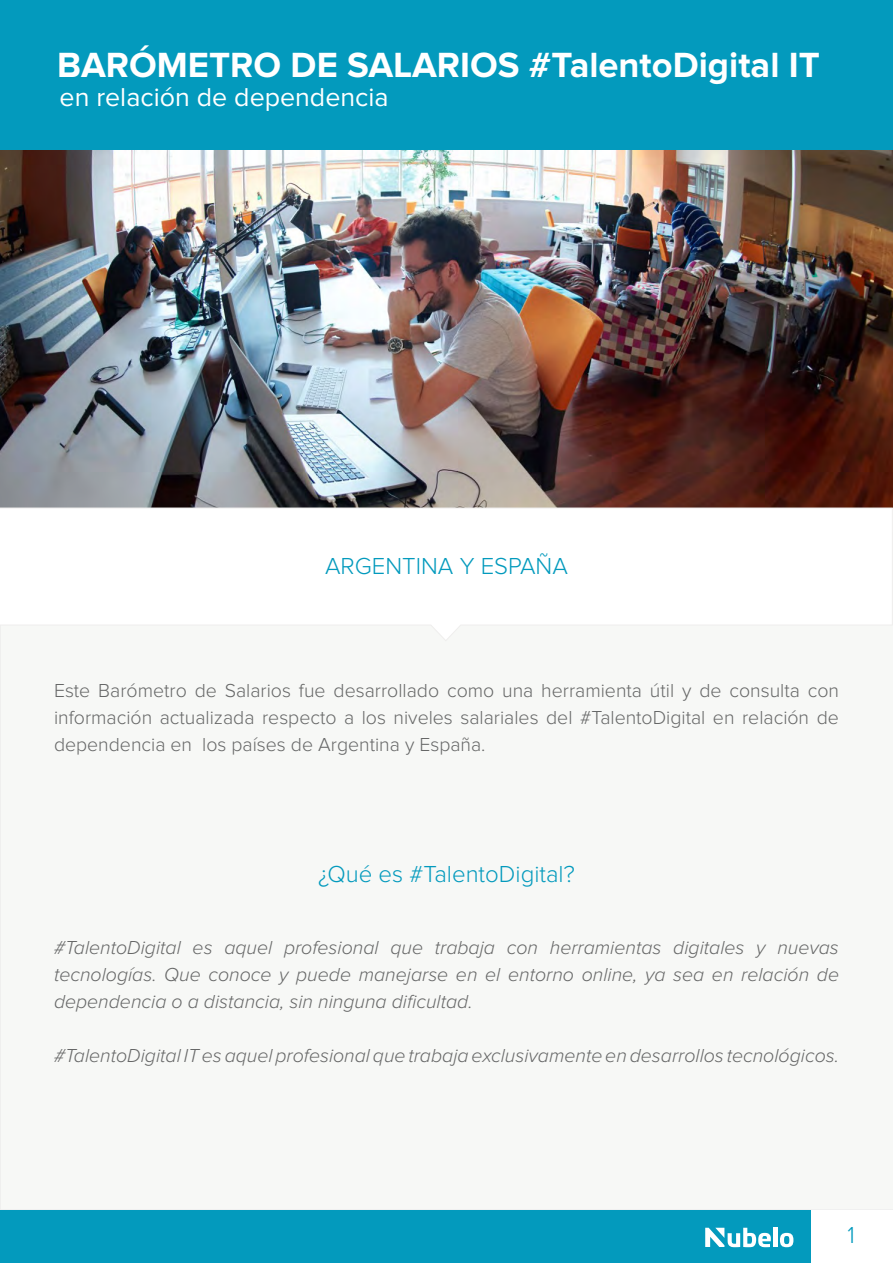
<style>
.page{position:relative;width:893px;height:1263px;background:#fff}
.page>*{position:absolute;margin:0;border:0;box-sizing:border-box;transform-origin:0 0}
.t1{font:700 36.3px "Proxima Nova";color:#fff}
.t2{font:26.85px "Proxima Nova";color:#fff}
.t3{font:300 24px "Proxima Nova";color:#039abd}
.t4{font:italic 300 19.5px/27px "Proxima Nova";color:#666767;text-align:justify}
.t5{font:300 19.5px/27px "Proxima Nova";color:#666767;text-align:justify}
</style>
<div class="page">
<img style="left:0;top:149px;width:893px;height:358px">
<div style="left:0;top:0;width:893px;height:149px;background:#039abd"></div>
<div style="left:0;top:1210px;width:812px;height:53px;background:#039abd"></div>
<svg style="left:0;top:507px;width:893px;height:135px"></svg>
<svg style="left:705px;top:1228px;width:66px;height:20px"></svg>
<hr style="left:773px;top:1228px;width:4px;height:19px;background:#fff">
<svg style="left:780px;top:1233px;width:13px;height:14px"></svg>
<h1 class="t1" style="left:57px;top:48px;width:764px">BARÓMETRO DE SALARIOS #TalentoDigital IT</h1>
<h2 class="t2" style="left:60px;top:85px;width:331px">en relación de dependencia</h2>
<p class="t3" style="left:325px;top:555px;width:244px">ARGENTINA Y ESPAÑA</p>
<p class="t5" style="left:54px;top:678px;width:787px">Este Barómetro de Salarios fue desarrollado como una herramienta útil y de consulta con información actualizada respecto a los niveles salariales del #TalentoDigital en relación de dependencia en los países de Argentina y España.</p>
<p class="t3" style="left:318px;top:863px;width:258px">¿Qué es #TalentoDigital?</p>
<p class="t4" style="left:54px;top:935px;width:786px">#TalentoDigital es aquel profesional que trabaja con herramientas digitales y nuevas tecnologías. Que conoce y puede manejarse en el entorno online, ya sea en relación de dependencia o a distancia, sin ninguna dificultad.</p>
<p class="t4" style="left:54px;top:1043px;width:786px">#TalentoDigital IT es aquel profesional que trabaja exclusivamente en desarrollos tecnológicos.</p>
<p class="t3" style="left:847px;top:1224px;width:9px">1</p>
</div>
